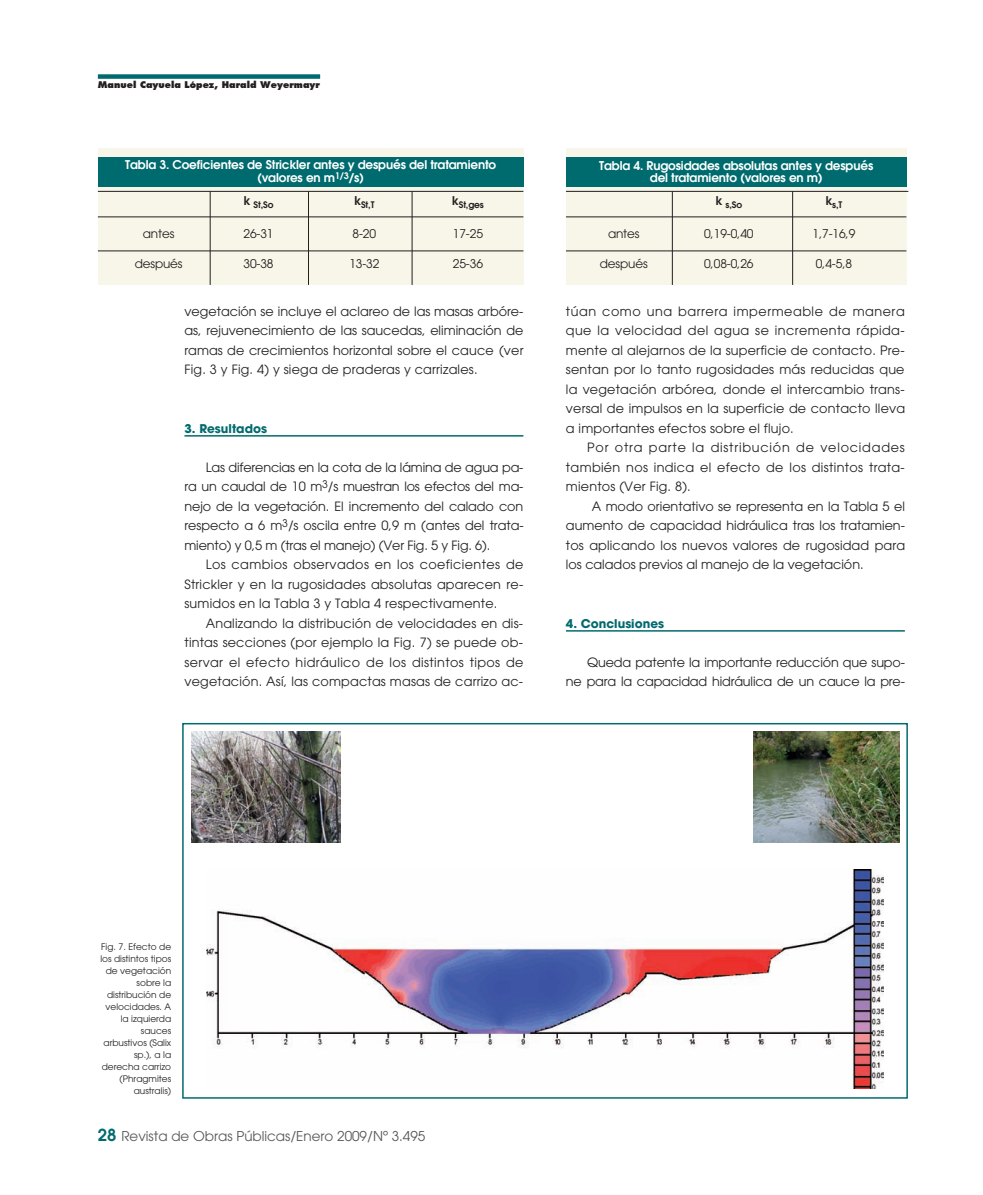
<style>
.page{position:relative;width:983px;height:1195px;background:#fff}
.page>*{position:absolute;margin:0;border:0;box-sizing:border-box;transform-origin:0 0}
.t1{font:13.5px "Avant Garde";color:#57585a}
.t2{font:12.75px/19.5px "Avant Garde";letter-spacing:.015em;color:#231f20;text-align:justify}
.t3{font:12.75px/19.5px "Avant Garde";letter-spacing:-.01em;color:#231f20;text-align:right}
.t4{font:600 12px/12.8px "Avant Garde";letter-spacing:-.01em;color:#fff;text-align:center}
.t5{font:12px "Avant Garde";letter-spacing:-.01em;color:#231f20}
.t6{font:700 12px "Avant Garde";color:#006b6e}
.t7{font:9px/12px "Avant Garde";color:#231f20;text-align:right}
.t8{font:800 9px "Futura";color:#231f20}
.t9{font:600 9px "Avant Garde";letter-spacing:-.01em;color:#231f20}
.s1{font-weight:600;font-size:16.5px;color:#006b6e}
</style>
<div class="page">
<hr style="left:184px;top:435px;width:339px;height:2px;background:#006b6e">
<hr style="left:566px;top:630px;width:338px;height:2px;background:#006b6e">
<div style="left:98px;top:74px;width:222px;height:5px;background:#006b6e"></div>
<div style="left:98px;top:149px;width:425px;height:136px;background:#f7f6e8"></div>
<div style="left:566px;top:149px;width:340px;height:136px;background:#f7f6e8"></div>
<div style="left:182px;top:723px;width:725px;height:376px;border:2px solid #006b6e"></div>
<img style="left:206px;top:869px;width:677px;height:219px">
<img style="left:191px;top:731px;width:149px;height:111px">
<img style="left:753px;top:731px;width:146px;height:111px">
<div style="left:98px;top:157px;width:425px;height:30px;background:#006b6e"></div>
<div style="left:566px;top:157px;width:340px;height:30px;background:#006b6e"></div>
<hr style="left:98px;top:191px;width:425px;height:1px;background:#231f20">
<hr style="left:98px;top:216px;width:425px;height:1px;background:#231f20">
<hr style="left:98px;top:250px;width:425px;height:1px;background:#231f20">
<hr style="left:566px;top:216px;width:340px;height:1px;background:#231f20">
<hr style="left:566px;top:250px;width:340px;height:1px;background:#231f20">
<hr style="left:566px;top:191px;width:342px;height:1px;background:#231f20">
<hr style="left:210px;top:191px;width:1px;height:94px;background:#231f20">
<hr style="left:308px;top:191px;width:1px;height:94px;background:#231f20">
<hr style="left:411px;top:191px;width:1px;height:94px;background:#231f20">
<hr style="left:792px;top:191px;width:1px;height:94px;background:#231f20">
<hr style="left:671px;top:191px;width:1px;height:94px;background:#231f20">
<p class="t8" style="left:98px;top:81px;width:223px">Manuel Cayuela López, Harald Weyermayr</p>
<p class="t4" style="left:125px;top:159px;width:372px">Tabla 3. Coeficientes de Strickler antes y después del tratamiento (valores en m<sup>1/3</sup>/s)</p>
<p class="t4" style="left:599px;top:160px;width:275px;line-height:12px">Tabla 4. Rugosidades absolutas antes y después del tratamiento (valores en m)</p>
<p class="t9" style="left:243px;top:201px;width:31px"><sup>k</sup> St,So</p>
<p class="t9" style="left:354px;top:201px;width:22px"><sup>k</sup>St,T</p>
<p class="t9" style="left:452px;top:201px;width:33px"><sup>k</sup>St,ges</p>
<p class="t5" style="left:143px;top:229px;width:33px">antes</p>
<p class="t5" style="left:243px;top:229px;width:32px">26-31</p>
<p class="t5" style="left:352px;top:229px;width:25px">8-20</p>
<p class="t5" style="left:453px;top:229px;width:32px">17-25</p>
<p class="t5" style="left:135px;top:259px;width:49px">después</p>
<p class="t5" style="left:243px;top:259px;width:32px">30-38</p>
<p class="t5" style="left:349px;top:259px;width:32px">13-32</p>
<p class="t5" style="left:453px;top:259px;width:32px">25-36</p>
<p class="t2" style="left:184px;top:303px;width:340px">vegetación se incluye el aclareo de las masas arbóre&shy;as, rejuvenecimiento de las saucedas, eliminación de ramas de crecimientos horizontal sobre el cauce (ver Fig. 3 y Fig. 4) y siega de praderas y carrizales.</p>
<p class="t6" style="left:184px;top:424px;width:84px">3. Resultados</p>
<p class="t2" style="left:184px;top:459px;width:340px;text-indent:21px">Las diferencias en la cota de la lámina de agua pa&shy;ra un caudal de 10 m<sup>3</sup>/s muestran los efectos del ma&shy;nejo de la vegetación. El incremento del calado con respecto a 6 m<sup>3</sup>/s oscila entre 0,9 m (antes del trata&shy;miento) y 0,5 m (tras el manejo) (Ver Fig. 5 y Fig. 6).</p>
<p class="t2" style="left:184px;top:556px;width:340px;text-indent:21px">Los cambios observados en los coeficientes de Strickler y en la rugosidades absolutas aparecen re&shy;sumidos en la Tabla 3 y Tabla 4 respectivamente.</p>
<p class="t2" style="left:184px;top:615px;width:340px;text-indent:21px">Analizando la distribución de velocidades en dis&shy;tintas secciones (por ejemplo la Fig. 7) se puede ob&shy;servar el efecto hidráulico de los distintos tipos de vegetación. Así, las compactas masas de carrizo ac-</p>
<p class="t9" style="left:715px;top:201px;width:28px"><sup>k</sup> s,So</p>
<p class="t9" style="left:825px;top:201px;width:18px"><sup>k</sup>s,T</p>
<p class="t5" style="left:608px;top:229px;width:33px">antes</p>
<p class="t5" style="left:704px;top:229px;width:51px">0,19-0,40</p>
<p class="t5" style="left:812px;top:229px;width:44px">1,7-16,9</p>
<p class="t5" style="left:599px;top:259px;width:49px">después</p>
<p class="t5" style="left:704px;top:259px;width:51px">0,08-0,26</p>
<p class="t5" style="left:815px;top:259px;width:38px">0,4-5,8</p>
<p class="t2" style="left:566px;top:303px;width:340px">túan como una barrera impermeable de manera que la velocidad del agua se incrementa rápida&shy;mente al alejarnos de la superficie de contacto. Pre&shy;sentan por lo tanto rugosidades más reducidas que la vegetación arbórea, donde el intercambio trans&shy;versal de impulsos en la superficie de contacto lleva a importantes efectos sobre el flujo.</p>
<p class="t2" style="left:566px;top:439px;width:340px;text-indent:21px">Por otra parte la distribución de velocidades también nos indica el efecto de los distintos trata&shy;mientos (Ver Fig. 8).</p>
<p class="t2" style="left:566px;top:497px;width:340px;text-indent:26px">A modo orientativo se representa en la Tabla 5 el aumento de capacidad hidráulica tras los tratamien&shy;tos aplicando los nuevos valores de rugosidad para los calados previos al manejo de la vegetación.</p>
<p class="t6" style="left:566px;top:619px;width:100px">4. Conclusiones</p>
<p class="t3" style="left:566px;top:654px;width:340px">Queda patente la importante reducción que supo-<br>ne para la capacidad hidráulica de un cauce la pre-</p>
<p class="t7" style="left:100px;top:941px;width:72px">Fig. 7. Efecto de los distintos tipos de vegetación sobre la distribución de velocidades. A la izquierda sauces arbustivos (Salix sp.), a la derecha carrizo (Phragmites australis)</p>
<p class="t1" style="left:98px;top:1130px;width:329px"><span class="s1">28</span> Revista de Obras Públicas/Enero 2009/Nº 3.495</p>
</div>
